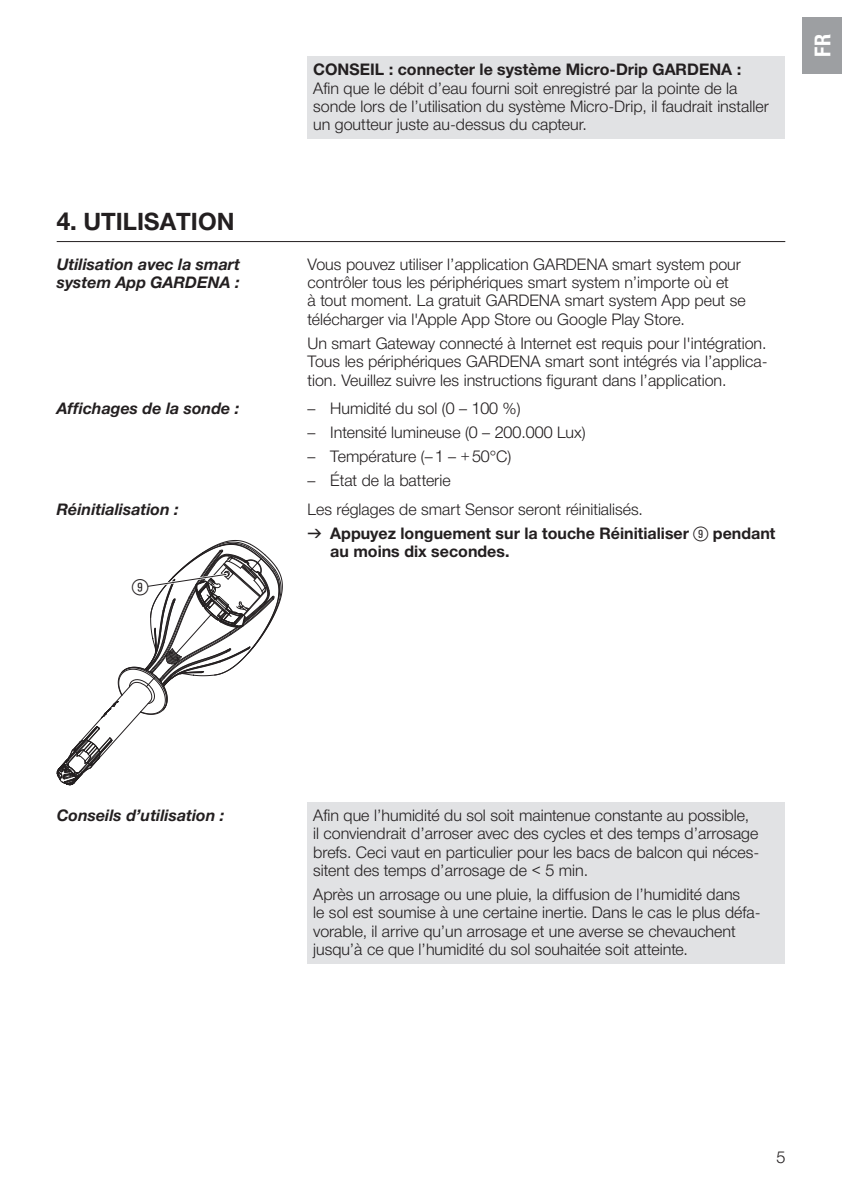
<style>
.page{position:relative;width:842px;height:1191px;background:#fff}
.page>*{position:absolute;margin:0;border:0;box-sizing:border-box;transform-origin:0 0}
.t1{font:700 24px "Gardena Sans";color:#231f20}
.t2{font:700 22px "Gardena Sans Cond";color:#fff}
.t3{font:22px "Ziffernim Kreisund Quadrat BQ";color:#231f20}
.t4{font:16px/18.4px "Gardena Sans";color:#231f20}
.t5{font:700 16px/24px "Gardena Sans";color:#231f20}
.t6{font:italic 700 16px/18.4px "Gardena Sans";color:#231f20}
.s1{font-weight:400}
.s2{font-family:"Formdruck";font-weight:400}
.s3{font-family:"Ziffernim Kreisund Quadrat BQ";font-weight:400;font-size:20px}
</style>
<div class="page">
<div style="left:308px;top:57px;width:477px;height:82px;background:#e1e2e4"></div>
<div style="left:308px;top:802px;width:477px;height:161px;background:#e1e2e4"></div>
<hr style="left:57px;top:241px;width:728px;height:1px;background:#231f20">
<svg style="left:57px;top:540px;width:226px;height:245px"></svg>
<div style="left:802px;top:17px;width:40px;height:57px;background:#9d9fa2"></div>
<p class="t5" style="left:313px;top:57px;width:429px">CONSEIL : connecter le système Micro-Drip GARDENA :</p>
<p class="t4" style="left:313px;top:78px;width:457px">Afin que le débit d’eau fourni soit enregistré par la pointe de la sonde lors de l’utilisation du système Micro-Drip, il faudrait installer un goutteur juste au-dessus du capteur.</p>
<h1 class="t1" style="left:57px;top:203px;width:179px">4. UTILISATION</h1>
<p class="t6" style="left:57px;top:254px;width:185px">Utilisation avec la smart system App GARDENA :</p>
<p class="t4" style="left:308px;top:254px;width:440px">Vous pouvez utiliser l’application GARDENA smart system pour contrôler tous les périphériques smart system n’importe où et<br>à tout moment. La gratuit GARDENA smart system App peut se télécharger via l'Apple App Store ou Google Play Store.</p>
<p class="t4" style="left:308px;top:333px;width:462px;text-align:justify">Un smart Gateway connecté à Internet est requis pour l'intégration.<br>Tous les périphériques GARDENA smart sont intégrés via l’applica&shy;tion. Veuillez suivre les instructions figurant dans l’application.</p>
<p class="t6" style="left:57px;top:398px;width:184px">Affichages de la sonde :</p>
<p class="t4" style="left:308px;top:398px;width:215px">– Humidité du sol (0 – 100 %)</p>
<p class="t4" style="left:308px;top:422px;width:280px">– Intensité lumineuse (0 – 200.000 Lux)</p>
<p class="t4" style="left:308px;top:447px;width:205px">– Température (–1 – +50°C)</p>
<p class="t4" style="left:308px;top:471px;width:145px">– État de la batterie</p>
<p class="t6" style="left:57px;top:499px;width:124px">Réinitialisation :</p>
<p class="t5" style="left:308px;top:496px;width:469px"><span class="s1">Les réglages de smart Sensor seront réinitialisés.<br></span><span class="s2">v</span> Appuyez longuement sur la touche Réinitialiser <span class="s3">(9)</span> pendant</p>
<p class="t5" style="left:330px;top:538px;width:181px">au moins dix secondes.</p>
<h2 class="t3" style="left:132px;top:574px;width:18px">9</h2>
<h2 class="t2" style="left:807px;top:57px;width:24px;rotate:-90deg">FR</h2>
<p class="t6" style="left:57px;top:805px;width:169px">Conseils d’utilisation :</p>
<p class="t4" style="left:313px;top:805px;width:447px">Afin que l’humidité du sol soit maintenue constante au possible,<br>il conviendrait d’arroser avec des cycles et des temps d’arrosage brefs. Ceci vaut en particulier pour les bacs de balcon qui néces&shy;sitent des temps d’arrosage de &lt; 5 min.</p>
<p class="t4" style="left:313px;top:884px;width:449px">Après un arrosage ou une pluie, la diffusion de l’humidité dans<br>le sol est soumise à une certaine inertie. Dans le cas le plus défa&shy;vorable, il arrive qu’un arrosage et une averse se chevauchent jusqu’à ce que l’humidité du sol souhaitée soit atteinte.</p>
<p class="t4" style="left:776px;top:1147px;width:10px">5</p>
</div>
